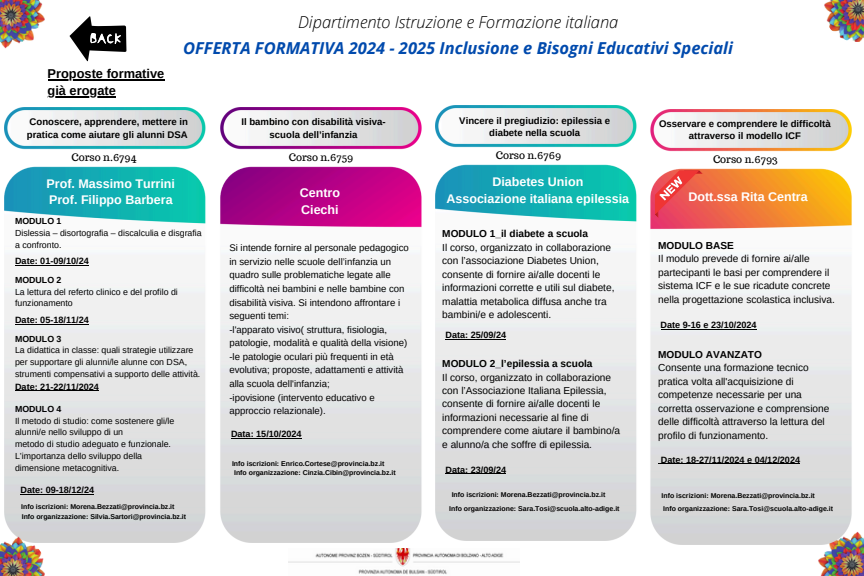
<style>
.page{position:relative;width:864px;height:576px;background:#fff}
.page>*{position:absolute;margin:0;border:0;box-sizing:border-box;transform-origin:0 0}
.t1{font:italic 700 16.4px/26px "Open Sans";color:#004aad;text-align:center}
.t2{font:700 12.8px "Arimo";color:#000}
.t3{font:700 12.4px/16.8px "Arimo";color:#fff}
.t4{font:10.4px "Trocchi";color:#000}
.t5{font:10px/13.6px "Arimo";color:#000}
.t6{font:9.6px/13.6px "Arimo";color:#000}
.t7{font:700 9.6px/12.8px "Arimo";color:#000;text-align:center}
.t8{font:700 9.2px "Arimo";color:#000}
.t9{font:8.8px/11.6px "Arimo";color:#000}
.t10{font:700 6.8px "Arimo";color:#000}
.s1{font-weight:300;color:#000}
.s2{font-weight:700}
</style>
<div class="page">
<img style="left:0;top:0;width:45px;height:49px">
<img style="left:4px;top:107px;width:418px;height:435px">
<img style="left:817px;top:531px;width:47px;height:45px">
<img style="left:824px;top:0;width:40px;height:42px">
<img style="left:0;top:535px;width:45px;height:41px">
<img style="left:289px;top:549px;width:231px;height:26px">
<img style="left:435px;top:106px;width:202px;height:435px">
<svg style="left:70px;top:16px;width:57px;height:45px"></svg>
<img style="left:650px;top:109px;width:207px;height:435px">
<svg style="left:655px;top:170px;width:45px;height:48px;background:#ec5b5d"></svg>
<hr style="left:15px;top:265px;width:74px;height:1px;background:#000">
<hr style="left:231px;top:438px;width:71px;height:1px;background:#000">
<hr style="left:15px;top:324px;width:74px;height:1px;background:#000">
<hr style="left:15px;top:390px;width:84px;height:1px;background:#000">
<hr style="left:20px;top:494px;width:74px;height:1px;background:#000">
<hr style="left:446px;top:339px;width:60px;height:1px;background:#000">
<hr style="left:446px;top:474px;width:60px;height:1px;background:#000">
<hr style="left:48px;top:79px;width:117px;height:1px;background:#000">
<hr style="left:48px;top:96px;width:68px;height:1px;background:#000">
<hr style="left:661px;top:329px;width:96px;height:1px;background:#000">
<hr style="left:661px;top:463px;width:139px;height:1px;background:#000">
<p class="t2" style="left:48px;top:67px;width:118px">Proposte formative</p>
<p class="t2" style="left:48px;top:84px;width:70px">già erogate</p>
<p class="t1" style="left:183px;top:9px;width:551px"><span class="s1">Dipartimento Istruzione e Formazione italiana<br></span>OFFERTA FORMATIVA 2024 - 2025 Inclusione e Bisogni Educativi Speciali</p>
<h4 class="t7" style="left:241px;top:116px;width:146px">Il bambino con disabilità visiva&shy;scuola dell’infanzia</h4>
<p class="t7" style="left:27px;top:116px;width:162px;text-align:left">Conoscere, apprendere, mettere in pratica come aiutare gli alunni DSA</p>
<h3 class="t3" style="left:47px;top:175px;width:130px">Prof. Massimo Turrini<br>Prof. Filippo Barbera</h3>
<h5 class="t4" style="left:72px;top:151px;width:66px">Corso n.6794</h5>
<h5 class="t4" style="left:289px;top:151px;width:66px">Corso n.6759</h5>
<h3 class="t3" style="left:300px;top:184px;width:42px">Centro<br>Ciechi</h3>
<h5 class="t9" style="left:15px;top:215px;width:188px"><span class="s2">MODULO 1<br></span>Dislessia – disortografia – discalculia e disgrafia a confronto.</h5>
<h4 class="t9" style="left:15px;top:274px;width:164px"><span class="s2">MODULO 2<br></span>La lettura del referto clinico e del profilo di funzionamento</h4>
<h5 class="t9" style="left:15px;top:333px;width:187px"><span class="s2">MODULO 3<br></span>La didattica in classe: quali strategie utilizzare per supportare gli alunni/le alunne con DSA, strumenti compensativi a supporto delle attività.</h5>
<p class="t9" style="left:15px;top:403px;width:161px"><span class="s2">MODULO 4<br></span>Il metodo di studio: come sostenere gli/le alunni/e nello sviluppo di un<br>metodo di studio adeguato e funzionale.<br>L’importanza dello sviluppo della</p>
<p class="t9" style="left:15px;top:462px;width:106px">dimensione metacognitiva.</p>
<p class="t8" style="left:15px;top:256px;width:75px">Date: 01-09/10/24</p>
<h2 class="t8" style="left:15px;top:315px;width:75px">Date: 05-18/11/24</h2>
<h6 class="t8" style="left:15px;top:381px;width:85px">Date: 21-22/11/2024</h6>
<h6 class="t8" style="left:20px;top:485px;width:75px">Date: 09-18/12/24</h6>
<h6 class="t10" style="left:21px;top:503px;width:155px">Info iscrizioni: Morena.Bezzati@provincia.bz.it</h6>
<h6 class="t10" style="left:22px;top:513px;width:166px">Info organizzazione: Silvia.Sartori@provincia.bz.it</h6>
<h2 class="t6" style="left:229px;top:241px;width:181px">Si intende fornire al personale pedagogico in servizio nelle scuole dell’infanzia un quadro sulle problematiche legate alle difficoltà nei bambini e nelle bambine con disabilità visiva. Si intendono affrontare i seguenti temi:<br>-l'apparato visivo( struttura, fisiologia, patologie, modalità e qualità della visione) -le patologie oculari più frequenti in età evolutiva; proposte, adattamenti e attività alla scuola dell'infanzia;<br>-ipovisione (intervento educativo e</h2>
<h4 class="t6" style="left:229px;top:404px;width:98px">approccio relazionale).</h4>
<h4 class="t8" style="left:231px;top:429px;width:72px">Data: 15/10/2024</h4>
<h5 class="t10" style="left:232px;top:459px;width:154px">Info iscrizioni: Enrico.Cortese@provincia.bz.it</h5>
<h5 class="t10" style="left:234px;top:469px;width:163px">Info organizzazione: Cinzia.Cibin@provincia.bz.it</h5>
<p class="t7" style="left:459px;top:114px;width:152px">Vincere il pregiudizio: epilessia e diabete nella scuola</p>
<p class="t4" style="left:496px;top:149px;width:67px">Corso n.6769</p>
<h3 class="t3" style="left:446px;top:173px;width:184px;text-align:center">Diabetes Union<br>Associazione italiana epilessia</h3>
<p class="t5" style="left:442px;top:227px;width:174px"><span class="s2">MODULO 1_il diabete a scuola<br></span>Il corso, organizzato in collaborazione con l’associazione Diabetes Union, consente di fornire ai/alle docenti le informazioni corrette e utili sul diabete, malattia metabolica diffusa anche tra bambini/e e adolescenti.</p>
<h4 class="t8" style="left:446px;top:330px;width:62px">Data: 25/09/24</h4>
<h4 class="t5" style="left:442px;top:357px;width:179px"><span class="s2">MODULO 2_l’epilessia a scuola<br></span>Il corso, organizzato in collaborazione con l’Associazione Italiana Epilessia, consente di fornire ai/alle docenti le informazioni necessarie al fine di comprendere come aiutare il bambino/a e alunno/a che soffre di epilessia.</h4>
<h2 class="t8" style="left:446px;top:464px;width:62px">Data: 23/09/24</h2>
<h5 class="t10" style="left:452px;top:491px;width:155px">Info iscrizioni: Morena.Bezzati@provincia.bz.it</h5>
<p class="t10" style="left:449px;top:505px;width:172px">Info organizzazione: Sara.Tosi@scuola.alto-adige.it</p>
<h3 class="t7" style="left:659px;top:117px;width:173px">Osservare e comprendere le difficoltà attraverso il modello ICF</h3>
<h5 class="t4" style="left:713px;top:152px;width:66px">Corso n.6793</h5>
<h4 class="t3" style="left:688px;top:188px;width:121px">Dott.ssa Rita Centra</h4>
<h4 class="t5" style="left:658px;top:238px;width:178px"><span class="s2">MODULO BASE<br></span>Il modulo prevede di fornire ai/alle partecipanti le basi per comprendere il sistema ICF e le sue ricadute concrete nella progettazione scolastica inclusiva.</h4>
<p class="t8" style="left:661px;top:320px;width:97px">Date 9-16 e 23/10/2024</p>
<p class="t5" style="left:658px;top:348px;width:173px"><span class="s2">MODULO AVANZATO<br></span>Consente una formazione tecnico pratica volta all'acquisizione di competenze necessarie per una corretta osservazione e comprensione delle difficoltà attraverso la lettura del profilo di funzionamento.</p>
<h2 class="t8" style="left:661px;top:454px;width:141px">Date: 18-27/11/2024 e 04/12/2024</h2>
<h4 class="t10" style="left:662px;top:492px;width:155px">Info iscrizioni: Morena.Bezzati@provincia.bz.it</h4>
<h5 class="t10" style="left:663px;top:505px;width:171px">Info organizzazione: Sara.Tosi@scuola.alto-adige.it</h5>
</div>
